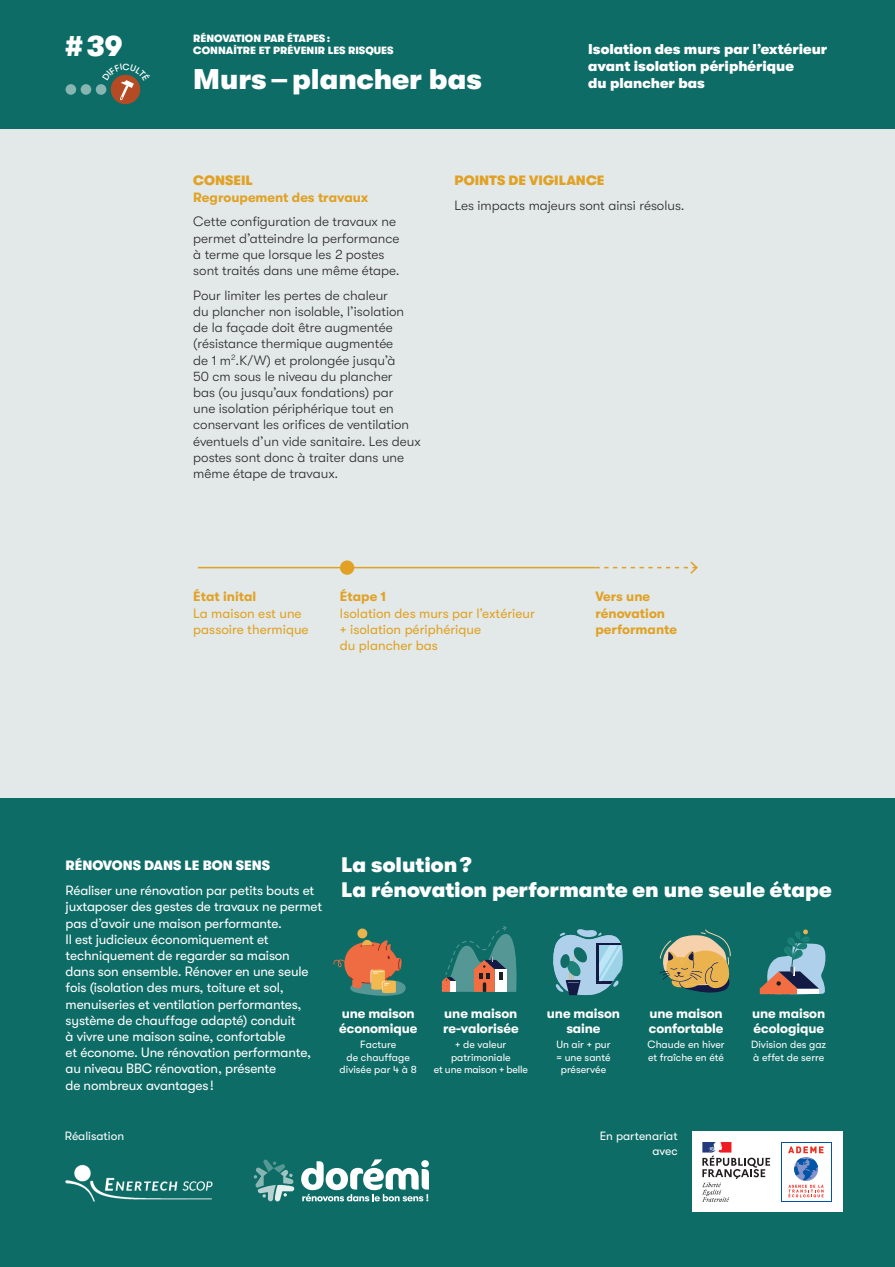
<style>
.page{position:relative;width:895px;height:1267px;background:#fff}
.page>*{position:absolute;margin:0;border:0;box-sizing:border-box;transform-origin:0 0}
.t1{font:900 28.5px "GT Walsheim";color:#fff}
.t2{font:900 21px/25.2px "GT Walsheim";color:#fff}
.t3{font:900 14.25px/17.1px "GT Walsheim";color:#fff}
.t4{font:300 13.5px/16.2px "GT Walsheim";color:#2b292a}
.t5{font:13.5px/16.2px "GT Walsheim";letter-spacing:-.01em;color:#fff}
.t6{font:13.5px/16.2px "GT Walsheim";color:#e1a125}
.t7{font:700 13.5px/15px "GT Walsheim";letter-spacing:-.01em;color:#fff}
.t8{font:700 13.5px/16.2px "GT Walsheim";color:#e1a125}
.t9{font:900 13.5px "GT Walsheim";color:#e1a125}
.t10{font:900 13.5px "GT Walsheim";color:#fff}
.t11{font:12px/14.4px "GT Walsheim";color:#fff;text-align:right}
.t12{font:10.5px/12.6px "GT Walsheim";color:#fff;text-align:center}
.t13{font:900 10.5px/12.6px "GT Walsheim";color:#fff}
</style>
<div class="page">
<div style="left:0;top:0;width:894px;height:798px;background:#e2e9e8"></div>
<div style="left:0;top:798px;width:894px;height:468px;background:#0e6c67"></div>
<div style="left:0;top:0;width:894px;height:129px;background:#0e6c67"></div>
<svg style="left:553px;top:929px;width:69px;height:66px"></svg>
<svg style="left:759px;top:929px;width:66px;height:65px"></svg>
<svg style="left:441px;top:926px;width:75px;height:65px"></svg>
<svg style="left:659px;top:929px;width:71px;height:64px"></svg>
<svg style="left:333px;top:928px;width:72px;height:67px"></svg>
<hr style="left:198px;top:567px;width:397px;height:1px;background:#e1a125">
<svg style="left:595px;top:561px;width:103px;height:13px"></svg>
<div style="left:340px;top:560px;width:14px;height:14px;background:#e1a125;border-radius:50%"></div>
<div style="left:111px;top:75px;width:29px;height:29px;background:#b54b25;border-radius:50%"></div>
<div style="left:66px;top:84px;width:10px;height:11px;background:#86b5b2;border-radius:50%"></div>
<div style="left:81px;top:84px;width:10px;height:11px;background:#86b5b2;border-radius:50%"></div>
<div style="left:96px;top:84px;width:10px;height:11px;background:#86b5b2;border-radius:50%"></div>
<div style="left:691px;top:1131px;width:150px;height:80px;background:#fff"></div>
<svg style="left:301px;top:1159px;width:128px;height:42px"></svg>
<svg style="left:254px;top:1159px;width:40px;height:42px"></svg>
<svg style="left:702px;top:1142px;width:67px;height:59px"></svg>
<div style="left:780px;top:1141px;width:51px;height:60px;background:#0154a6"></div>
<div style="left:781px;top:1143px;width:49px;height:57px;background:#fff"></div>
<svg style="left:788px;top:1146px;width:35px;height:51px"></svg>
<img style="left:65px;top:1164px;width:148px;height:38px">
<svg style="left:102px;top:74px;width:39px;height:26px"></svg>
<h1 class="t1" style="left:66px;top:30px;width:58px"># 39</h1>
<p class="t13" style="left:193px;top:32px;width:202px">RÉNOVATION PAR ÉTAPES :<br>CONNAÎTRE ET PRÉVENIR LES RISQUES</p>
<h1 class="t1" style="left:193px;top:63px;width:290px">Murs – plancher bas</h1>
<p class="t3" style="left:588px;top:40px;width:240px">Isolation des murs par l’extérieur avant isolation périphérique<br>du plancher bas</p>
<p class="t9" style="left:193px;top:173px;width:61px">CONSEIL</p>
<p class="t8" style="left:193px;top:189px;width:177px">Regroupement des travaux</p>
<p class="t4" style="left:193px;top:214px;width:208px">Cette configuration de travaux ne permet d’atteindre la performance à terme que lorsque les 2 postes sont traités dans une même étape.</p>
<p class="t4" style="left:193px;top:287px;width:229px">Pour limiter les pertes de chaleur<br>du plancher non isolable, l’isolation de la façade doit être augmentée (résistance thermique augmentée<br>de 1 m<sup>2</sup>.K/W) et prolongée jusqu’à<br>50 cm sous le niveau du plancher<br>bas (ou jusqu’aux fondations) par<br>une isolation périphérique tout en conservant les orifices de ventilation éventuels d’un vide sanitaire. Les deux postes sont donc à traiter dans une même étape de travaux.</p>
<p class="t9" style="left:454px;top:173px;width:151px">POINTS DE VIGILANCE</p>
<p class="t4" style="left:454px;top:197px;width:231px">Les impacts majeurs sont ainsi résolus.</p>
<p class="t8" style="left:193px;top:588px;width:65px">État inital</p>
<p class="t6" style="left:193px;top:605px;width:117px">La maison est une passoire thermique</p>
<p class="t8" style="left:340px;top:588px;width:48px">Étape 1</p>
<p class="t6" style="left:340px;top:605px;width:196px">Isolation des murs par l’extérieur + isolation périphérique<br>du plancher bas</p>
<p class="t8" style="left:595px;top:588px;width:83px">Vers une rénovation performante</p>
<h2 class="t2" style="left:341px;top:852px;width:491px">La solution ?<br>La rénovation performante en une seule étape</h2>
<p class="t10" style="left:66px;top:858px;width:206px">RÉNOVONS DANS LE BON SENS</p>
<p class="t5" style="left:66px;top:882px;width:258px">Réaliser une rénovation par petits bouts et juxtaposer des gestes de travaux ne permet pas d’avoir une maison performante.<br>Il est judicieux économiquement et techniquement de regarder sa maison dans son ensemble. Rénover en une seule fois (isolation des murs, toiture et sol, menuiseries et ventilation performantes, système de chauffage adapté) conduit<br>à vivre une maison saine, confortable<br>et économe. Une rénovation performante, au niveau BBC rénovation, présente<br>de nombreux avantages !</p>
<p class="t11" style="left:65px;top:1129px;width:61px">Réalisation</p>
<p class="t11" style="left:599px;top:1129px;width:79px">En partenariat avec</p>
<p class="t7" style="left:339px;top:1006px;width:80px">une maison économique</p>
<p class="t12" style="left:339px;top:1038px;width:79px">Facture<br>de chauffage divisée par 4 à 8</p>
<p class="t7" style="left:443px;top:1006px;width:77px">une maison re-valorisée</p>
<p class="t12" style="left:433px;top:1038px;width:96px">+ de valeur patrimoniale<br>et une maison + belle</p>
<p class="t7" style="left:546px;top:1006px;width:75px;text-align:center">une maison saine</p>
<p class="t12" style="left:556px;top:1038px;width:56px">Un air + pur = une santé préservée</p>
<p class="t7" style="left:648px;top:1006px;width:76px">une maison confortable</p>
<p class="t12" style="left:647px;top:1038px;width:79px;text-align:left">Chaude en hiver et fraîche en été</p>
<p class="t7" style="left:752px;top:1006px;width:75px">une maison écologique</p>
<p class="t12" style="left:751px;top:1038px;width:76px;text-align:left">Division des gaz à effet de serre</p>
</div>
